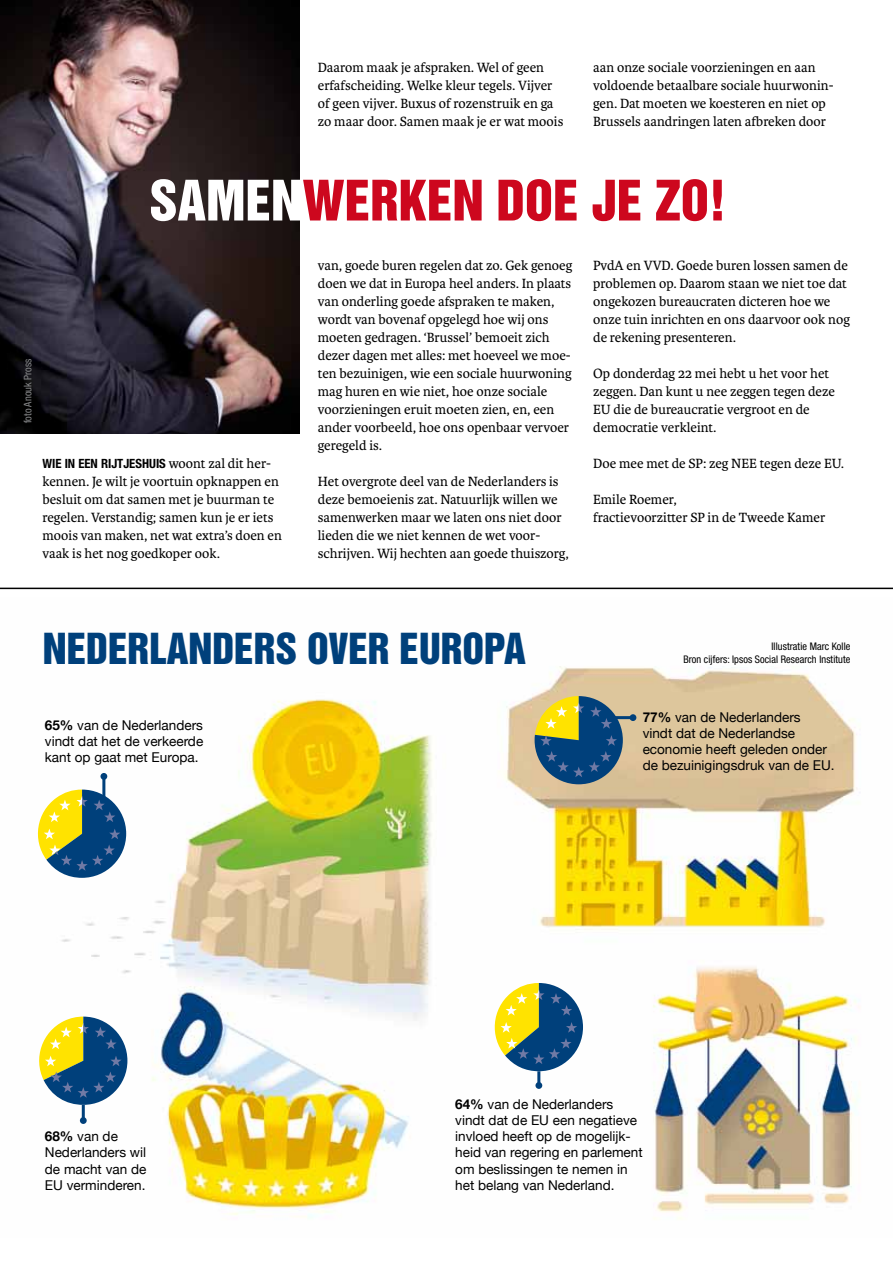
<style>
.page{position:relative;width:893px;height:1263px;background:#fff}
.page>*{position:absolute;margin:0;border:0;box-sizing:border-box;transform-origin:0 0}
.t1{font:51px "Helvetica Inserat LT Std";color:#cd071e}
.t2{font:51px "Helvetica Inserat LT Std";color:#fff}
.t3{font:39.15px "Helvetica Inserat LT Std";color:#00407b}
.t4{font:14.25px/18px "Karmina";color:#000}
.t5{font:13.5px/16.2px "Helvetica Neue";color:#000}
.t6{font:700 condensed 12.75px "Helvetica Neue LT Std";color:#000}
.t7{font:condensed 10.5px "Helvetica Neue LT Std";color:#000}
.t8{font:condensed 10.5px "Helvetica Neue LT Std";color:#87888a}
.s1{font-family:"Karmina";font-weight:400;font-stretch:normal;font-size:14.25px}
.s2{font-weight:700}
</style>
<div class="page">
<img style="left:61px;top:666px;width:796px;height:553px">
<svg style="left:37px;top:789px;width:89px;height:89px"></svg>
<hr style="left:102px;top:776px;width:3px;height:24px;background:#00407b">
<div style="left:100px;top:773px;width:7px;height:7px;background:#00407b;border-radius:50%"></div>
<svg style="left:39px;top:1016px;width:88px;height:89px"></svg>
<svg style="left:489px;top:983px;width:94px;height:88px"></svg>
<svg style="left:535px;top:696px;width:88px;height:88px;background:#627c70"></svg>
<hr style="left:612px;top:716px;width:21px;height:3px;background:#00407b">
<div style="left:630px;top:714px;width:6px;height:7px;background:#00407b;border-radius:50%"></div>
<hr style="left:537px;top:1071px;width:3px;height:15px;background:#00407b">
<div style="left:535px;top:1082px;width:7px;height:7px;background:#00407b;border-radius:50%"></div>
<hr style="left:82px;top:1105px;width:3px;height:16px;background:#00407b">
<div style="left:80px;top:1117px;width:7px;height:7px;background:#00407b;border-radius:50%"></div>
<img style="left:0;top:0;width:300px;height:434px">
<hr style="left:0;top:588px;width:893px;height:1px;background:#000">
<p class="t4" style="left:318px;top:59px;width:247px">Daarom maak je afspraken. Wel of geen erfafscheiding. Welke kleur tegels. Vijver of geen vijver. Buxus of rozenstruik en ga zo maar door. Samen maak je er wat moois</p>
<p class="t4" style="left:593px;top:59px;width:242px">aan onze sociale voorzieningen en aan voldoende betaalbare sociale huurwonin&shy;gen. Dat moeten we koesteren en niet op Brussels aandringen laten afbreken door</p>
<p class="t8" style="left:22px;top:423px;width:67px;rotate:-90deg">foto Anouk Pross</p>
<h1 class="t2" style="left:149px;top:170px;width:60px">SAMEN</h1>
<h1 class="t1" style="left:302px;top:170px;width:31px">WERKEN</h1>
<h1 class="t1" style="left:496px;top:170px;width:231px">DOE JE ZO!</h1>
<p class="t4" style="left:318px;top:257px;width:256px">van, goede buren regelen dat zo. Gek genoeg doen we dat in Europa heel anders. In plaats van onderling goede afspraken te maken, wordt van bovenaf opgelegd hoe wij ons moeten gedragen. ‘Brussel’ bemoeit zich dezer dagen met alles: met hoeveel we moe&shy;ten bezuinigen, wie een sociale huurwoning mag huren en wie niet, hoe onze sociale voorzieningen eruit moeten zien, en, een ander voorbeeld, hoe ons openbaar vervoer geregeld is.</p>
<p class="t4" style="left:318px;top:473px;width:253px">Het overgrote deel van de Nederlanders is deze bemoeienis zat. Natuurlijk willen we samenwerken maar we laten ons niet door lieden die we niet kennen de wet voor&shy;schrijven. Wij hechten aan goede thuiszorg,</p>
<p class="t4" style="left:593px;top:257px;width:258px">PvdA en VVD. Goede buren lossen samen de problemen op. Daarom staan we niet toe dat ongekozen bureaucraten dicteren hoe we onze tuin inrichten en ons daarvoor ook nog de rekening presenteren.</p>
<p class="t4" style="left:593px;top:365px;width:243px">Op donderdag 22 mei hebt u het voor het zeggen. Dan kunt u nee zeggen tegen deze EU die de bureaucratie vergroot en de democratie verkleint.</p>
<p class="t4" style="left:593px;top:455px;width:252px">Doe mee met de SP: zeg Nee tegen deze EU.</p>
<p class="t4" style="left:593px;top:491px;width:234px">Emile Roemer,<br>fractievoorzitter SP in de Tweede Kamer</p>
<p class="t6" style="left:43px;top:456px;width:230px">WIE IN EEN RIJTJESHUIS <span class="s1">woont zal dit her-</span></p>
<p class="t4" style="left:43px;top:473px;width:241px">kennen. Je wilt je voortuin opknappen en besluit om dat samen met je buurman te regelen. Verstandig; samen kun je er iets moois van maken, net wat extra’s doen en vaak is het nog goedkoper ook.</p>
<h2 class="t3" style="left:43px;top:625px;width:485px">NEDERLANDERS OVER EUROPA</h2>
<p class="t5" style="left:45px;top:718px;width:160px;text-align:justify"><span class="s2">65%</span> van de Nederlanders vindt dat het de verkeerde kant op gaat met Europa.</p>
<p class="t7" style="left:771px;top:640px;width:81px">Illustratie Marc Kolle</p>
<p class="t7" style="left:683px;top:653px;width:169px">Bron cijfers: Ipsos Social Research Institute</p>
<p class="t5" style="left:643px;top:709px;width:193px"><span class="s2">77%</span> van de Nederlanders<br>vindt dat de Nederlandse economie heeft geleden onder de bezuinigingsdruk van de EU.</p>
<p class="t5" style="left:45px;top:1129px;width:103px"><span class="s2">68%</span> van de<br>Nederlanders wil de macht van de<br>EU verminderen.</p>
<p class="t5" style="left:455px;top:1096px;width:189px"><span class="s2">64%</span> van de Nederlanders vindt dat de EU een negatieve invloed heeft op de mogelijk&shy;heid van regering en parlement om beslissingen te nemen in het belang van Nederland.</p>
</div>
